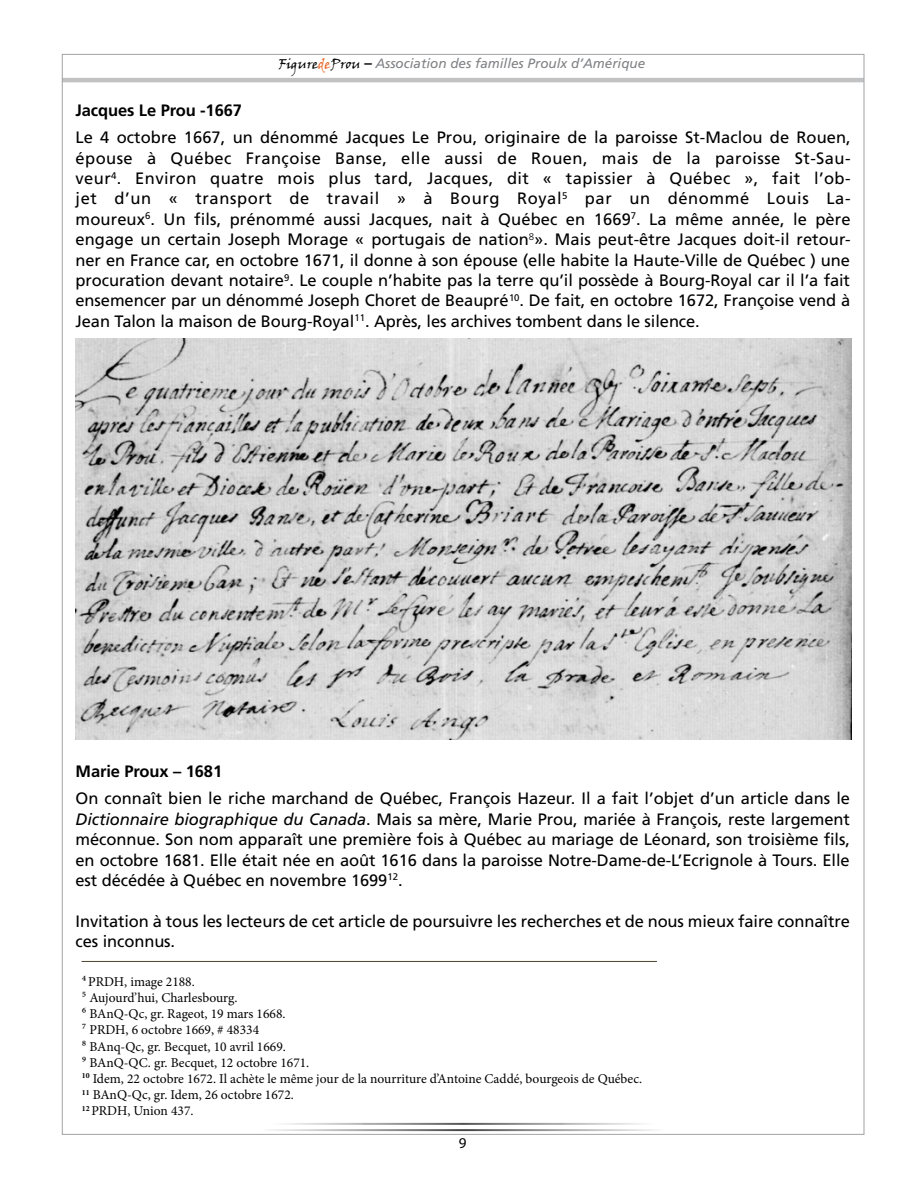
<style>
.page{position:relative;width:918px;height:1188px;background:#fff}
.page>*{position:absolute;margin:0;border:0;box-sizing:border-box;transform-origin:0 0}
.t1{font:16.5px/20.4px "Frutiger";letter-spacing:-.005em;color:#000;text-align:justify}
.t2{font:700 16.5px "Frutiger";letter-spacing:-.005em;color:#000}
.t3{font:15px "Myriad Pro";color:#000}
.t4{font:13.5px/16.2px "Minion Pro";color:#000}
.t5{font:italic 13.5px "Frutiger";color:#808285}
.s1{font-family:"Viner Hand ITC";font-style:normal;color:#000}
.s2{font-family:"Viner Hand ITC";font-style:normal;color:#ea6324}
.s3{font-weight:700;font-style:normal;font-size:15px;color:#000}
.s4{font-style:italic}
</style>
<div class="page">
<hr style="left:62px;top:78px;width:802px;height:4px;background:#c0c2c4">
<img style="left:270px;top:1122px;width:387px;height:10px">
<img style="left:75px;top:339px;width:777px;height:400px">
<hr style="left:82px;top:961px;width:575px;height:1px;background:#49452e">
<p class="t5" style="left:279px;top:55px;width:368px"><span class="s1">Figure</span><span class="s2">de</span><span class="s1">Prou</span> <span class="s3">–</span> Association des familles Proulx d’Amérique</p>
<p class="t2" style="left:76px;top:101px;width:168px">Jacques Le Prou -1667</p>
<p class="t1" style="left:76px;top:127px;width:777px">Le 4 octobre 1667, un dénommé Jacques Le Prou, originaire de la paroisse St-Maclou de Rouen, épouse à Québec Françoise Banse, elle aussi de Rouen, mais de la paroisse St-Sau&shy;veur<sup>4</sup>. Environ quatre mois plus tard, Jacques, dit « tapissier à Québec », fait l’ob&shy;jet d’un « transport de travail » à Bourg Royal<sup>5</sup> par un dénommé Louis La&shy;moureux<sup>6</sup>. Un fils, prénommé aussi Jacques, nait à Québec en 1669<sup>7</sup>. La même année, le père engage un certain Joseph Morage « portugais de nation<sup>8</sup>». Mais peut-être Jacques doit-il retour&shy;ner en France car, en octobre 1671, il donne à son épouse (elle habite la Haute-Ville de Québec ) une procuration devant notaire<sup>9</sup>. Le couple n’habite pas la terre qu’il possède à Bourg-Royal car il l’a fait ensemencer par un dénommé Joseph Choret de Beaupré<sup>10</sup>. De fait, en octobre 1672, Françoise vend à Jean Talon la maison de Bourg-Royal<sup>11</sup>. Après, les archives tombent dans le silence.</p>
<p class="t2" style="left:76px;top:762px;width:148px">Marie Proux – 1681</p>
<p class="t1" style="left:76px;top:788px;width:776px">On connaît bien le riche marchand de Québec, François Hazeur. Il a fait l’objet d’un article dans le <span class="s4">Dictionnaire biographique du Canada</span>. Mais sa mère, Marie Prou, mariée à François, reste largement méconnue. Son nom apparaît une première fois à Québec au mariage de Léonard, son troisième fils, en octobre 1681. Elle était née en août 1616 dans la paroisse Notre-Dame-de-L’Ecrignole à Tours. Elle est décédée à Québec en novembre 1699<sup>12</sup>.</p>
<p class="t1" style="left:76px;top:911px;width:776px">Invitation à tous les lecteurs de cet article de poursuivre les recherches et de nous mieux faire connaître ces inconnus.</p>
<p class="t4" style="left:82px;top:973px;width:562px">⁴PRDH, image 2188.<br>⁵ Aujourd’hui, Charlesbourg.<br>⁶ BAnQ-Qc, gr. Rageot, 19 mars 1668.<br>⁷ PRDH, 6 octobre 1669, # 48334<br>⁸ BAnq-Qc, gr. Becquet, 10 avril 1669.<br>⁹ BAnQ-QC. gr. Becquet, 12 octobre 1671.<br><sup>10</sup> Idem, 22 octobre 1672. Il achète le même jour de la nourriture d’Antoine Caddé, bourgeois de Québec.<br><sup>11</sup> BAnQ-Qc, gr. Idem, 26 octobre 1672.<br><sup>12</sup> PRDH, Union 437.</p>
<p class="t3" style="left:459px;top:1134px;width:9px">9</p>
</div>
